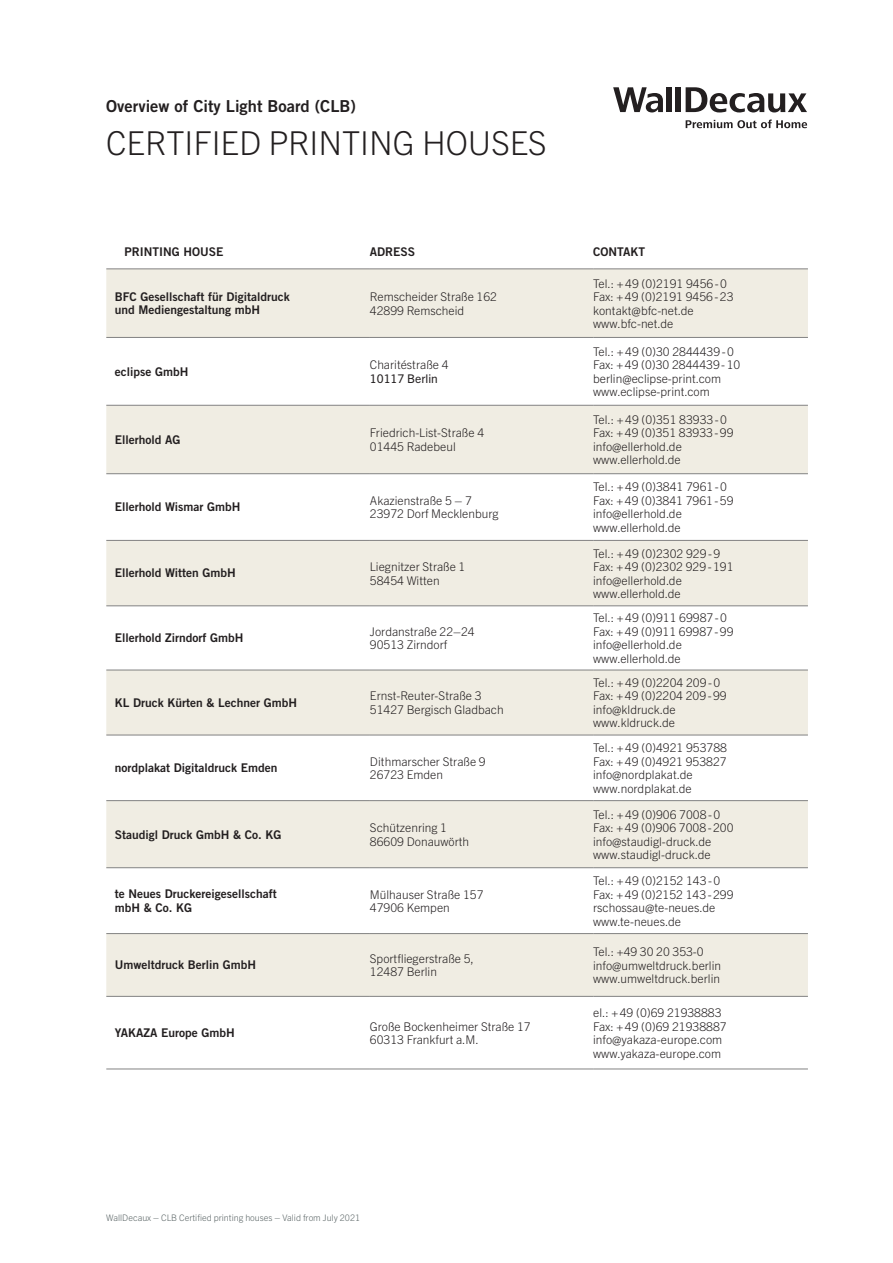
<style>
.page{position:relative;width:893px;height:1263px;background:#fff}
.page>*{position:absolute;margin:0;border:0;box-sizing:border-box;transform-origin:0 0}
.t1{font:300 33px "Trade Gothic Next LT Pro";color:#231f20}
.t2{font:16.5px "Trade Gothic LT Std Bd 2";color:#231f20}
.t3{font:300 12px/13.5px "Trade Gothic Next LT Pro";color:#231f20}
.t4{font:12px/13.5px "Trade Gothic LT Std Bd 2";color:#231f20}
.t5{font:12px "Trade Gothic Next LT Pro";color:#231f20}
.t6{font:300 9px "Trade Gothic Next LT Pro";color:#5c6667}
</style>
<div class="page">
<svg style="left:106px;top:269px;width:702px;height:598px;fill:#f0ede3"></svg>
<div style="left:106px;top:934px;width:702px;height:62px;background:#f0ede3"></div>
<hr style="left:106px;top:268px;width:264px;height:1px;background:#828282">
<hr style="left:370px;top:268px;width:223px;height:1px;background:#828282">
<hr style="left:593px;top:268px;width:215px;height:1px;background:#828282">
<hr style="left:106px;top:337px;width:264px;height:1px;background:#828282">
<hr style="left:370px;top:337px;width:223px;height:1px;background:#828282">
<hr style="left:593px;top:337px;width:215px;height:1px;background:#828282">
<hr style="left:106px;top:405px;width:264px;height:1px;background:#828282">
<hr style="left:370px;top:405px;width:223px;height:1px;background:#828282">
<hr style="left:593px;top:405px;width:215px;height:1px;background:#828282">
<hr style="left:106px;top:473px;width:264px;height:1px;background:#828282">
<hr style="left:370px;top:473px;width:223px;height:1px;background:#828282">
<hr style="left:593px;top:473px;width:215px;height:1px;background:#828282">
<hr style="left:106px;top:540px;width:264px;height:1px;background:#828282">
<hr style="left:370px;top:540px;width:223px;height:1px;background:#828282">
<hr style="left:593px;top:540px;width:215px;height:1px;background:#828282">
<hr style="left:106px;top:605px;width:264px;height:1px;background:#828282">
<hr style="left:370px;top:605px;width:223px;height:1px;background:#828282">
<hr style="left:593px;top:605px;width:215px;height:1px;background:#828282">
<hr style="left:106px;top:670px;width:264px;height:1px;background:#828282">
<hr style="left:370px;top:670px;width:223px;height:1px;background:#828282">
<hr style="left:593px;top:670px;width:215px;height:1px;background:#828282">
<hr style="left:106px;top:735px;width:264px;height:1px;background:#828282">
<hr style="left:370px;top:735px;width:223px;height:1px;background:#828282">
<hr style="left:593px;top:735px;width:215px;height:1px;background:#828282">
<hr style="left:106px;top:800px;width:264px;height:1px;background:#828282">
<hr style="left:370px;top:800px;width:223px;height:1px;background:#828282">
<hr style="left:593px;top:800px;width:215px;height:1px;background:#828282">
<hr style="left:106px;top:867px;width:264px;height:1px;background:#828282">
<hr style="left:370px;top:867px;width:223px;height:1px;background:#828282">
<hr style="left:593px;top:867px;width:215px;height:1px;background:#828282">
<hr style="left:106px;top:933px;width:264px;height:1px;background:#828282">
<hr style="left:370px;top:933px;width:223px;height:1px;background:#828282">
<hr style="left:593px;top:933px;width:215px;height:1px;background:#828282">
<hr style="left:106px;top:996px;width:264px;height:1px;background:#828282">
<hr style="left:370px;top:996px;width:223px;height:1px;background:#828282">
<hr style="left:593px;top:996px;width:215px;height:1px;background:#828282">
<hr style="left:106px;top:1068px;width:264px;height:1px;background:#828282">
<hr style="left:370px;top:1068px;width:223px;height:1px;background:#828282">
<hr style="left:593px;top:1068px;width:215px;height:1px;background:#828282">
<div style="left:666px;top:87px;width:5px;height:25px;background:#231f20"></div>
<div style="left:675px;top:87px;width:5px;height:25px;background:#231f20"></div>
<svg style="left:686px;top:87px;width:121px;height:25px"></svg>
<svg style="left:613px;top:87px;width:50px;height:25px"></svg>
<svg style="left:686px;top:120px;width:121px;height:8px"></svg>
<h2 class="t2" style="left:106px;top:95px;width:251px">Overview of City Light Board (CLB)</h2>
<h1 class="t1" style="left:106px;top:120px;width:442px">CERTIFIED PRINTING HOUSES</h1>
<p class="t4" style="left:125px;top:244px;width:100px">PRINTING HOUSE</p>
<p class="t4" style="left:370px;top:244px;width:47px">ADRESS</p>
<p class="t4" style="left:593px;top:244px;width:54px">CONTAKT</p>
<p class="t4" style="left:115px;top:289px;width:176px">BFC Gesellschaft für Digitaldruck und Mediengestaltung mbH</p>
<p class="t3" style="left:370px;top:289px;width:129px">Remscheider Straße 162<br>42899 Remscheid</p>
<p class="t3" style="left:593px;top:276px;width:142px">Tel.: +49 (0)2191 9456-0<br>Fax: +49 (0)2191 9456-23 kontakt@bfc-net.de www.bfc-net.de</p>
<p class="t4" style="left:115px;top:364px;width:75px">eclipse GmbH</p>
<p class="t3" style="left:370px;top:357px;width:80px">Charitéstraße 4</p>
<p class="t5" style="left:370px;top:370px;width:69px">10117 Berlin</p>
<p class="t4" style="left:115px;top:433px;width:67px">Ellerhold AG</p>
<p class="t3" style="left:370px;top:425px;width:116px">Friedrich-List-Straße 4<br>01445 Radebeul</p>
<p class="t4" style="left:115px;top:500px;width:127px">Ellerhold Wismar GmbH</p>
<p class="t3" style="left:370px;top:493px;width:130px">Akazienstraße 5 – 7<br>23972 Dorf Mecklenburg</p>
<p class="t4" style="left:115px;top:566px;width:123px">Ellerhold Witten GmbH</p>
<p class="t3" style="left:370px;top:559px;width:97px">Liegnitzer Straße 1<br>58454 Witten</p>
<p class="t4" style="left:115px;top:631px;width:130px">Ellerhold Zirndorf GmbH</p>
<p class="t3" style="left:370px;top:624px;width:106px">Jordanstraße 22–24<br>90513 Zirndorf</p>
<p class="t4" style="left:115px;top:696px;width:184px">KL Druck Kürten &amp; Lechner GmbH</p>
<p class="t3" style="left:370px;top:688px;width:135px">Ernst-Reuter-Straße 3<br>51427 Bergisch Gladbach</p>
<p class="t4" style="left:115px;top:761px;width:164px">nordplakat Digitaldruck Emden</p>
<p class="t3" style="left:370px;top:754px;width:117px">Dithmarscher Straße 9<br>26723 Emden</p>
<p class="t4" style="left:115px;top:827px;width:168px">Staudigl Druck GmbH &amp; Co. KG</p>
<p class="t3" style="left:370px;top:820px;width:101px">Schützenring 1<br>86609 Donauwörth</p>
<p class="t4" style="left:115px;top:887px;width:163px">te Neues Druckereigesellschaft mbH &amp; Co. KG</p>
<p class="t3" style="left:370px;top:887px;width:115px">Mülhauser Straße 157<br>47906 Kempen</p>
<p class="t3" style="left:593px;top:344px;width:149px">Tel.: +49 (0)30 2844439-0<br>Fax: +49 (0)30 2844439-10 berlin@eclipse-print.com www.eclipse-print.com</p>
<p class="t3" style="left:593px;top:412px;width:142px">Tel.: +49 (0)351 83933-0<br>Fax: +49 (0)351 83933-99 info@ellerhold.de www.ellerhold.de</p>
<p class="t3" style="left:593px;top:479px;width:142px">Tel.: +49 (0)3841 7961-0<br>Fax: +49 (0)3841 7961-59 info@ellerhold.de www.ellerhold.de</p>
<p class="t3" style="left:593px;top:546px;width:142px">Tel.: +49 (0)2302 929-9<br>Fax: +49 (0)2302 929-191 info@ellerhold.de www.ellerhold.de</p>
<p class="t3" style="left:593px;top:610px;width:142px">Tel.: +49 (0)911 69987-0<br>Fax: +49 (0)911 69987-99 info@ellerhold.de www.ellerhold.de</p>
<p class="t3" style="left:593px;top:675px;width:135px">Tel.: +49 (0)2204 209-0<br>Fax: +49 (0)2204 209-99 info@kldruck.de www.kldruck.de</p>
<p class="t3" style="left:593px;top:740px;width:135px">Tel.: +49 (0)4921 953788<br>Fax: +49 (0)4921 953827 info@nordplakat.de www.nordplakat.de</p>
<p class="t3" style="left:593px;top:807px;width:142px">Tel.: +49 (0)906 7008-0<br>Fax: +49 (0)906 7008-200 info@staudigl-druck.de www.staudigl-druck.de</p>
<p class="t3" style="left:593px;top:873px;width:142px">Tel.: +49 (0)2152 143-0<br>Fax: +49 (0)2152 143-299 rschossau@te-neues.de www.te-neues.de</p>
<p class="t4" style="left:115px;top:958px;width:143px">Umweltdruck Berlin GmbH</p>
<p class="t3" style="left:370px;top:951px;width:105px">Sportfliegerstraße 5,<br>12487 Berlin</p>
<p class="t3" style="left:593px;top:944px;width:129px">Tel.: +49 30 20 353-0 info@umweltdruck.berlin www.umweltdruck.berlin</p>
<p class="t4" style="left:115px;top:1026px;width:122px">YAKAZA Europe GmbH</p>
<p class="t3" style="left:370px;top:1019px;width:162px">Große Bockenheimer Straße 17<br>60313 Frankfurt a.M.</p>
<p class="t6" style="left:106px;top:1211px;width:255px">WallDecaux – CLB Certified printing houses – Valid from July 2021</p>
<p class="t3" style="left:593px;top:1005px;width:135px">el.: +49 (0)69 21938883<br>Fax: +49 (0)69 21938887 info@yakaza-europe.com www.yakaza-europe.com</p>
</div>
